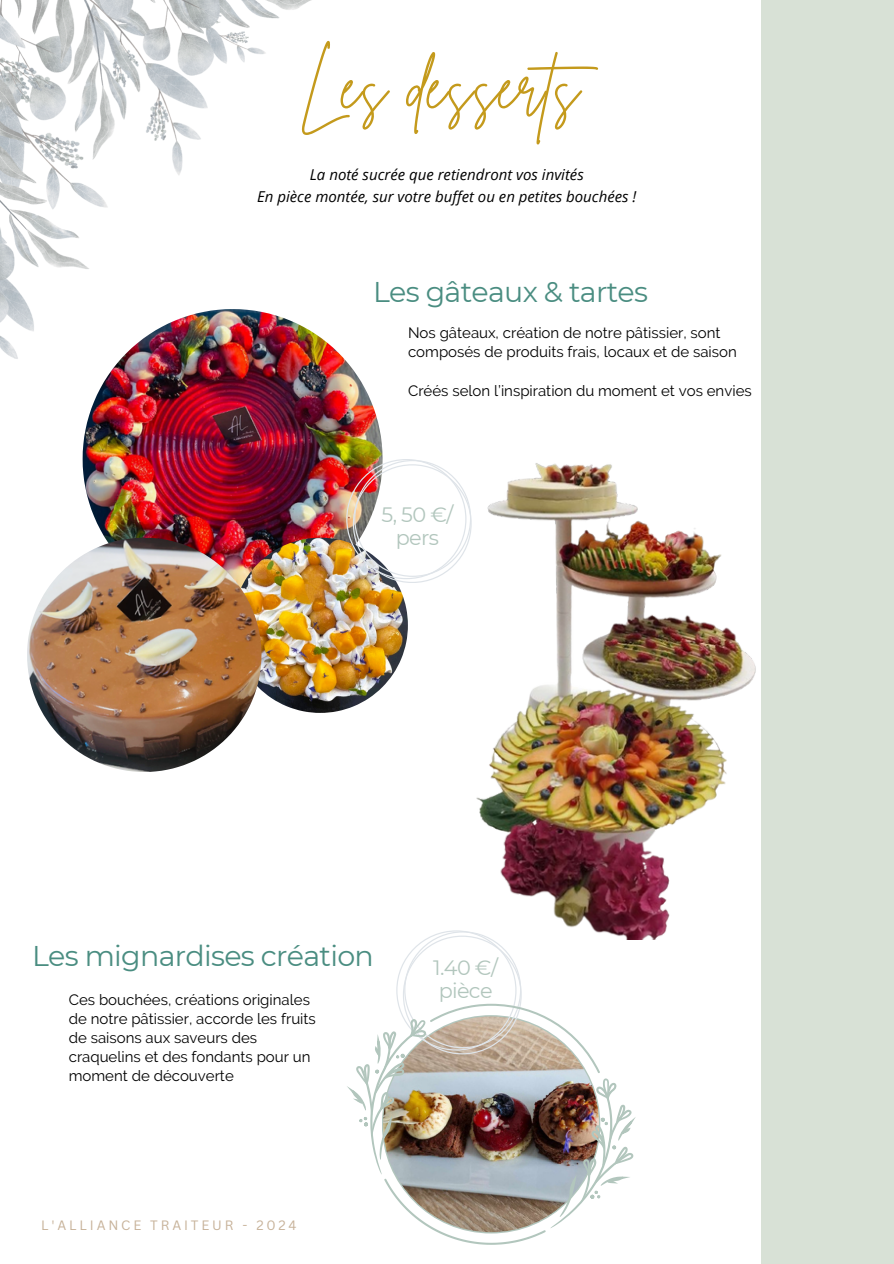
<style>
.page{position:relative;width:894px;height:1264px;background:#fff}
.page>*{position:absolute;margin:0;border:0;box-sizing:border-box;transform-origin:0 0}
.t1{font:63px "Brittany Signature";letter-spacing:.01em;color:#c49a1c}
.t2{font:28.5px "Montserrat";letter-spacing:-.025em;color:#4a8d81}
.t3{font:20.85px/22.5px "Montserrat";letter-spacing:-.03em;color:#b2c6bd}
.t4{font:15px/19.2px "Raleway";color:#000}
.t5{font:italic 15px/22.5px "Open Sans";color:#000;text-align:center}
.t6{font:13.2px "Canva Sans";letter-spacing:.215em;color:#c7b299}
</style>
<div class="page">
<div style="left:761px;top:0;width:132px;height:1263px;background:#d8e1d6"></div>
<img style="left:0;top:0;width:312px;height:359px">
<img style="left:83px;top:309px;width:299px;height:228px">
<img style="left:261px;top:537px;width:147px;height:176px">
<img style="left:27px;top:537px;width:234px;height:235px">
<img style="left:346px;top:459px;width:97px;height:124px">
<img style="left:443px;top:463px;width:313px;height:476px">
<img style="left:347px;top:930px;width:288px;height:314px">
<p class="t1" style="left:299px;top:45px;width:318px">Les desserts</p>
<h1 class="t5" style="left:257px;top:163px;width:380px">La noté sucrée que retiendront vos invités<br>En pièce montée, sur votre buffet ou en petites bouchées !</h1>
<h3 class="t2" style="left:373px;top:274px;width:276px">Les gâteaux &amp; tartes</h3>
<p class="t4" style="left:408px;top:323px;width:330px">Nos gâteaux, création de notre pâtissier, sont composés de produits frais, locaux et de saison</p>
<p class="t4" style="left:408px;top:381px;width:345px">Créés selon l’inspiration du moment et vos envies</p>
<p class="t3" style="left:381px;top:503px;width:73px;text-align:center">5, 50 €/ pers</p>
<p class="t2" style="left:32px;top:938px;width:343px">Les mignardises création</p>
<h3 class="t4" style="left:69px;top:989px;width:248px">Ces bouchées, créations originales de notre pâtissier, accorde les fruits de saisons aux saveurs des craquelins et des fondants pour un moment de découverte</h3>
<h4 class="t6" style="left:41px;top:1216px;width:257px">L'ALLIANCE TRAITEUR - 2024</h4>
<p class="t3" style="left:433px;top:956px;width:66px">1.40 €/ pièce</p>
</div>
